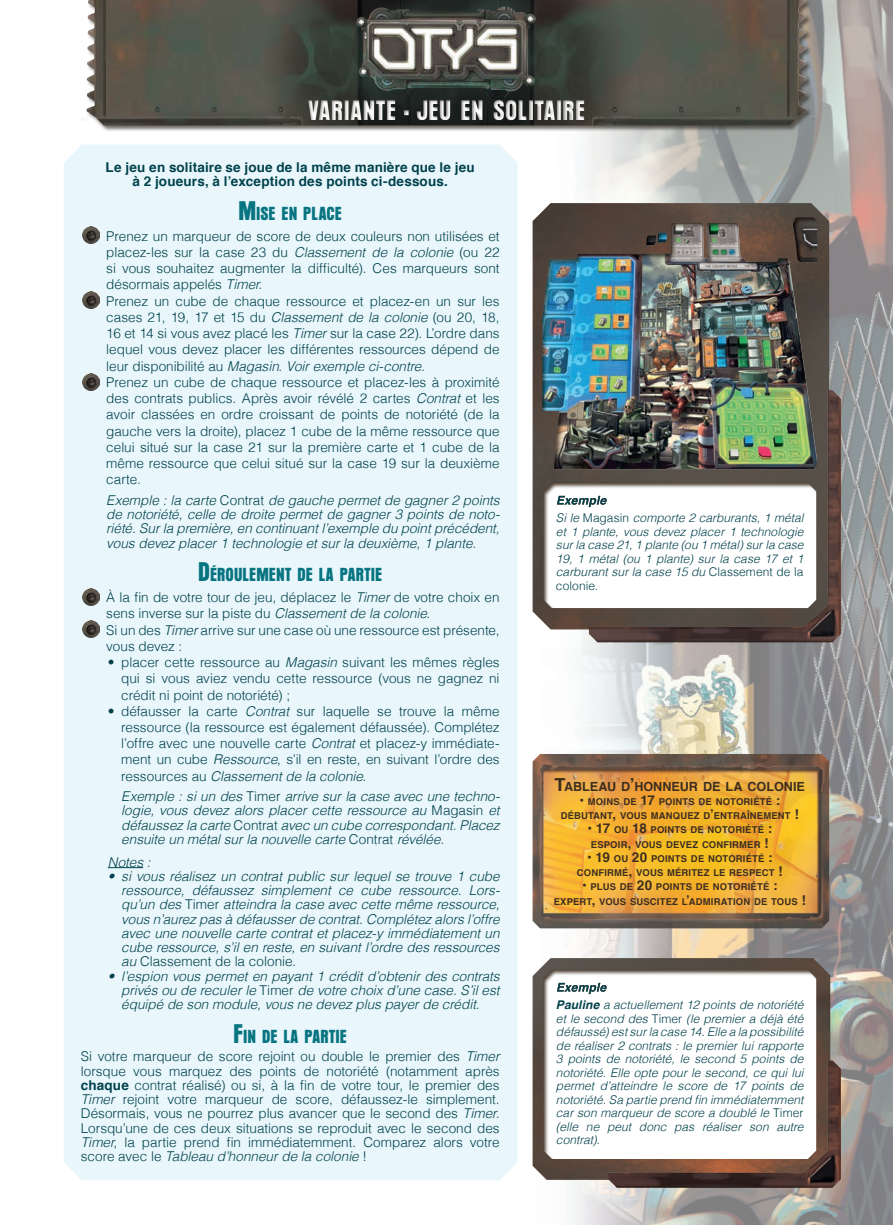
<style>
.page{position:relative;width:893px;height:1225px;background:#fff}
.page>*{position:absolute;margin:0;border:0;box-sizing:border-box;transform-origin:0 0}
.t1{font:25.2px "AT Aura";color:#fff}
.t2{font:16.8px "AT Aura";color:#077481}
.t3{font:300 13.5px/16.2px "Helvetica";color:#01414c;text-align:justify}
.t4{font:italic 300 13.5px/14.2px "Helvetica";color:#01414c;text-align:justify}
.t5{font:700 13.5px/14.2px "Helvetica";letter-spacing:.015em;color:#01414c;text-align:center}
.t6{font:700 12.6px "Helvetica";color:#3d2e20}
.t7{font:italic 300 12px/13.5px "Helvetica";color:#01414c;text-align:justify}
.t8{font:700 9.45px "Helvetica";letter-spacing:.02em;color:#3d2e20}
.s1{font-size:36px}
.s2{font-size:24px}
.s3{font-style:italic}
.s4{font-style:normal}
.s5{font-weight:700}
.s6{font-size:18px}
.s7{font-size:13.5px}
</style>
<div class="page">
<img style="left:532px;top:0;width:361px;height:1225px">
<img style="left:106px;top:0;width:681px;height:52px">
<img style="left:87px;top:0;width:19px;height:52px">
<img style="left:787px;top:0;width:29px;height:52px">
<div style="left:64px;top:161px;width:454px;height:1019px;background:#e9f7fc"></div>
<img style="left:533px;top:754px;width:296px;height:174px">
<img style="left:533px;top:203px;width:296px;height:426px">
<div style="left:589px;top:390px;width:252px;height:252px;background:#564536;opacity:.9"></div>
<img style="left:357px;top:0;width:178px;height:52px">
<img style="left:533px;top:958px;width:297px;height:221px">
<div style="left:608px;top:1060px;width:233px;height:127px;background:#564536;opacity:.9"></div>
<hr style="left:108px;top:867px;width:35px;height:1px;background:#01414c">
<img style="left:82px;top:227px;width:17px;height:17px">
<img style="left:82px;top:292px;width:17px;height:17px">
<img style="left:82px;top:373px;width:17px;height:17px">
<img style="left:82px;top:588px;width:17px;height:17px">
<img style="left:82px;top:621px;width:17px;height:17px">
<div style="left:542px;top:480px;width:282px;height:129px;background:#3d2e20;opacity:.9"></div>
<div style="left:53px;top:52px;width:776px;height:109px;background:#3e3830;opacity:.63"></div>
<div style="left:542px;top:968px;width:282px;height:192px;background:#3d2e20;opacity:.9"></div>
<div style="left:541px;top:212px;width:278px;height:262px;background:#3d2e20;opacity:.75"></div>
<h1 class="t1" style="left:307px;top:96px;width:280px">VARIANTE <span class="s1">-</span> JEU EN SOLITAIRE</h1>
<p class="t5" style="left:106px;top:160px;width:371px">Le jeu en solitaire se joue de la même manière que le jeu à 2 joueurs, à l’exception des points ci-dessous.</p>
<p class="t2" style="left:238px;top:204px;width:105px"><span class="s2">M</span>ISE EN PLACE</p>
<p class="t3" style="left:106px;top:227px;width:395px">Prenez un marqueur de score de deux couleurs non utilisées et placez-les sur la case 23 du <span class="s3">Classement de la colonie</span> (ou 22 si vous souhaitez augmenter la difficulté). Ces marqueurs sont désormais appelés <span class="s3">Timer</span>.</p>
<p class="t3" style="left:106px;top:292px;width:395px">Prenez un cube de chaque ressource et placez-en un sur les cases 21, 19, 17 et 15 du <span class="s3">Classement de la colonie</span> (ou 20, 18, 16 et 14 si vous avez placé les <span class="s3">Timer</span> sur la case 22). L’ordre dans lequel vous devez placer les différentes ressources dépend de leur disponibilité au <span class="s3">Magasin</span>. <span class="s3">Voir exemple ci-contre.</span></p>
<p class="t3" style="left:106px;top:373px;width:395px">Prenez un cube de chaque ressource et placez-les à proximité des contrats publics. Après avoir révélé 2 cartes <span class="s3">Contrat</span> et les avoir classées en ordre croissant de points de notoriété (de la gauche vers la droite), placez 1 cube de la même ressource que celui situé sur la case 21 sur la première carte et 1 cube de la même ressource que celui situé sur la case 19 sur la deuxième carte.</p>
<p class="t4" style="left:106px;top:492px;width:395px">Exemple : la carte <span class="s4">Contrat</span> de gauche permet de gagner 2 points de notoriété, celle de droite permet de gagner 3 points de noto&shy;riété. Sur la première, en continuant l’exemple du point précédent, vous devez placer 1 technologie et sur la deuxième, 1 plante.</p>
<p class="t2" style="left:198px;top:565px;width:186px"><span class="s2">D</span>ÉROULEMENT DE LA PARTIE</p>
<p class="t3" style="left:106px;top:588px;width:395px">À la fin de votre tour de jeu, déplacez le <span class="s3">Timer</span> de votre choix en sens inverse sur la piste du <span class="s3">Classement de la colonie</span>.</p>
<p class="t3" style="left:106px;top:621px;width:395px">Si un des <span class="s3">Timer</span> arrive sur une case où une ressource est présente, vous devez :</p>
<p class="t3" style="left:121px;top:653px;width:380px;text-indent:-14px">• placer cette ressource au <span class="s3">Magasin</span> suivant les mêmes règles qui si vous aviez vendu cette ressource (vous ne gagnez ni crédit ni point de notoriété) ;</p>
<p class="t3" style="left:121px;top:702px;width:380px;text-indent:-14px">• défausser la carte <span class="s3">Contrat</span> sur laquelle se trouve la même ressource (la ressource est également défaussée). Complétez l’offre avec une nouvelle carte <span class="s3">Contrat</span> et placez-y immédiate&shy;ment un cube <span class="s3">Ressource</span>, s’il en reste, en suivant l’ordre des ressources au <span class="s3">Classement de la colonie</span>.</p>
<p class="t4" style="left:121px;top:788px;width:380px">Exemple : si un des <span class="s4">Timer</span> arrive sur la case avec une techno&shy;logie, vous devez alors placer cette ressource au <span class="s4">Magasin</span> et défaussez la carte <span class="s4">Contrat</span> avec un cube correspondant. Placez ensuite un métal sur la nouvelle carte <span class="s4">Contrat</span> révélée.</p>
<p class="t4" style="left:108px;top:854px;width:44px">Notes :</p>
<p class="t4" style="left:121px;top:868px;width:380px;text-indent:-14px">• si vous réalisez un contrat public sur lequel se trouve 1 cube ressource, défaussez simplement ce cube ressource. Lors&shy;qu’un des <span class="s4">Timer</span> atteindra la case avec cette même ressource, vous n’aurez pas à défausser de contrat. Complétez alors l’offre avec une nouvelle carte contrat et placez-y immédiatement un cube ressource, s’il en reste, en suivant l’ordre des ressources au <span class="s4">Classement de la colonie</span>.</p>
<p class="t4" style="left:121px;top:968px;width:380px;text-indent:-14px">• l’espion vous permet en payant 1 crédit d’obtenir des contrats privés ou de reculer le <span class="s4">Timer</span> de votre choix d’une case. S’il est équipé de son module, vous ne devez plus payer de crédit.</p>
<p class="t2" style="left:233px;top:1026px;width:115px"><span class="s2">F</span>IN DE LA PARTIE</p>
<p class="t3" style="left:81px;top:1048px;width:420px;line-height:14.2px">Si votre marqueur de score rejoint ou double le premier des <span class="s3">Timer </span>lorsque vous marquez des points de notoriété (notamment après <span class="s5">chaque</span> contrat réalisé) ou si, à la fin de votre tour, le premier des <span class="s3">Timer</span> rejoint votre marqueur de score, défaussez-le simplement.<br>Désormais, vous ne pourrez plus avancer que le second des <span class="s3">Timer.<br></span>Lorsqu’une de ces deux situations se reproduit avec le second des <span class="s3">Timer</span>, la partie prend fin immédiatemment. Comparez alors votre score avec le <span class="s3">Tableau d’honneur de la colonie</span> !</p>
<p class="t7" style="left:556px;top:510px;width:249px">Si le <span class="s4">Magasin</span> comporte 2 carburants, 1 métal et 1 plante, vous devez placer 1 technologie sur la case 21, 1 plante (ou 1 métal) sur la case 19, 1 métal (ou 1 plante) sur la case 17 et 1 carburant sur la case 15 du <span class="s4">Classement de la colonie</span>.</p>
<p class="t6" style="left:555px;top:776px;width:252px"><span class="s6">T</span>ABLEAU D<span class="s6">’</span>HONNEUR DE LA COLONIE</p>
<p class="t8" style="left:579px;top:794px;width:202px"><span class="s7">•</span> MOINS DE <span class="s7">17</span> POINTS DE NOTORIÉTÉ <span class="s7">:</span></p>
<p class="t8" style="left:561px;top:808px;width:240px">DÉBUTANT<span class="s7">,</span> VOUS MANQUEZ D<span class="s7">’</span>ENTRAÎNEMENT <span class="s7">!</span></p>
<p class="t8" style="left:587px;top:822px;width:186px"><span class="s7">• 17</span> OU <span class="s7">18</span> POINTS DE NOTORIÉTÉ <span class="s7">:</span></p>
<p class="t8" style="left:591px;top:836px;width:179px">ESPOIR<span class="s7">,</span> VOUS DEVEZ CONFIRMER <span class="s7">!</span></p>
<p class="t8" style="left:587px;top:851px;width:187px"><span class="s7">• 19</span> OU <span class="s7">20</span> POINTS DE NOTORIÉTÉ <span class="s7">:</span></p>
<p class="t8" style="left:577px;top:865px;width:207px">CONFIRMÉ<span class="s7">,</span> VOUS MÉRITEZ LE RESPECT <span class="s7">!</span></p>
<p class="t8" style="left:582px;top:879px;width:197px"><span class="s7">•</span> PLUS DE <span class="s7">20</span> POINTS DE NOTORIÉTÉ <span class="s7">:</span></p>
<p class="t8" style="left:554px;top:893px;width:254px">EXPERT<span class="s7">,</span> VOUS SUSCITEZ L<span class="s7">’</span>ADMIRATION DE TOUS <span class="s7">!</span></p>
<p class="t7" style="left:556px;top:997px;width:249px"><span class="s5">Pauline</span> a actuellement 12 points de notoriété et le second des <span class="s4">Timer</span> (le premier a déjà été défaussé) est sur la case 14. Elle a la possibilité de réaliser 2 contrats : le premier lui rapporte 3 points de notoriété, le second 5 points de notoriété. Elle opte pour le second, ce qui lui permet d’atteindre le score de 17 points de notoriété. Sa partie prend fin immédiatemment car son marqueur de score a doublé le <span class="s4">Timer </span>(elle ne peut donc pas réaliser son autre contrat).</p>
</div>
